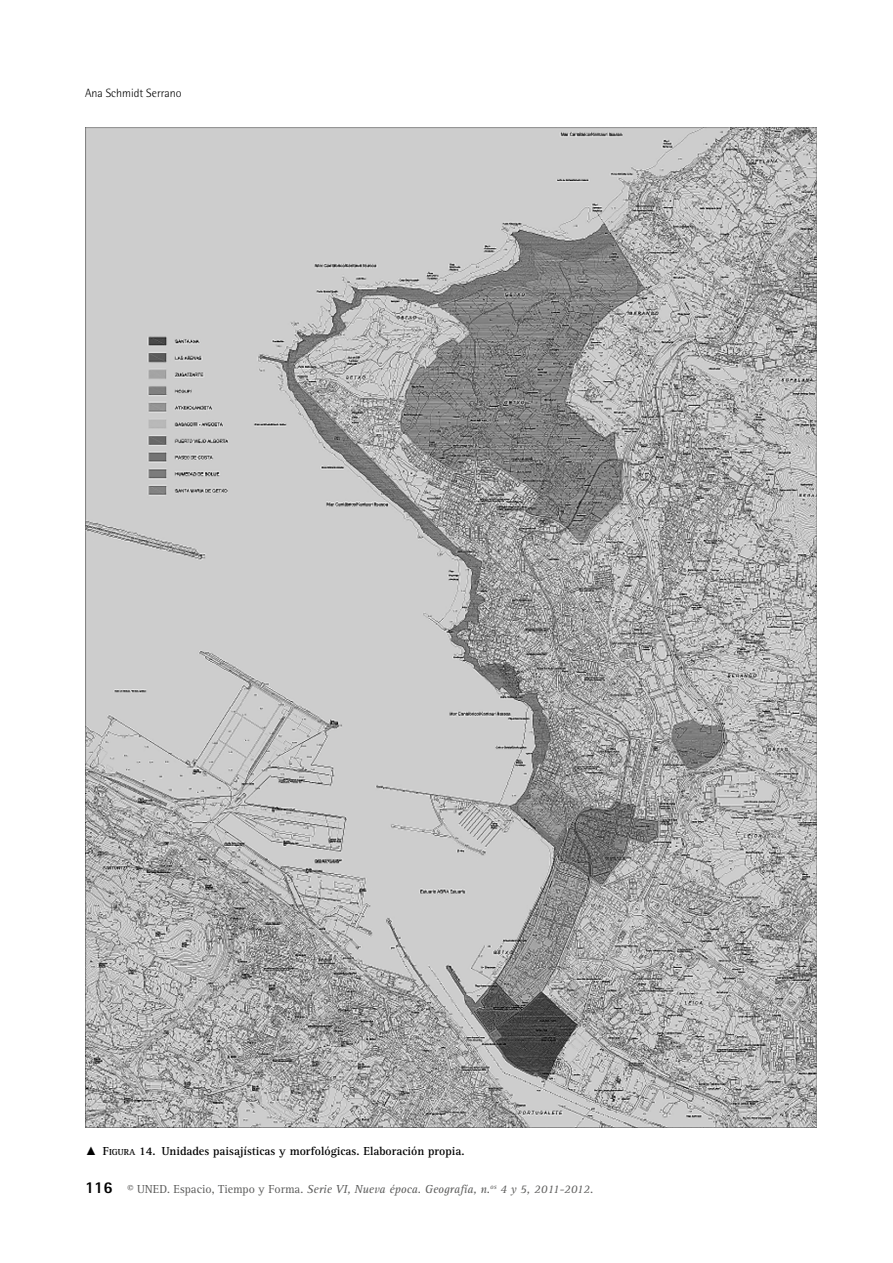
<style>
.page{position:relative;width:893px;height:1263px;background:#fff}
.page>*{position:absolute;margin:0;border:0;box-sizing:border-box;transform-origin:0 0}
.t1{font:italic 12px "Rotis Serif Std";color:#5b5b5a}
.PIE_FOTO{font:700 12px "Rotis Serif Std";color:#000}
.t2{font:300 12px "Rotis Semi Sans Std";color:#000}
.s1{font-family:"Times New Roman";font-weight:400}
.s2{font-style:inherit}
.s3{font-size:9px}
.s4{font-family:"Rotis Sans Serif Std";font-weight:800;font-style:normal;font-size:16.5px;color:#000}
.s5{font-style:normal}
</style>
<div class="page">
<img style="left:85px;top:128px;width:731px;height:1000px">
<p class="t2" style="left:85px;top:86px;width:98px">Ana Schmidt Serrano</p>
<p class="PIE_FOTO" style="left:85px;top:1143px;width:381px"><span class="s1">▲</span> <span class="s2">F</span><span class="s3">IGURA</span> <span class="s2">14.</span> Unidades paisajísticas y morfológicas. Elaboración propia.</p>
<p class="t1" style="left:85px;top:1182px;width:510px"><span class="s4">116</span> <span class="s5">© UNED. Espacio, Tiempo y Forma.</span> Serie VI, Nueva época. Geografía, n.<sup>os</sup> 4 y 5, 2011-2012.</p>
</div>
